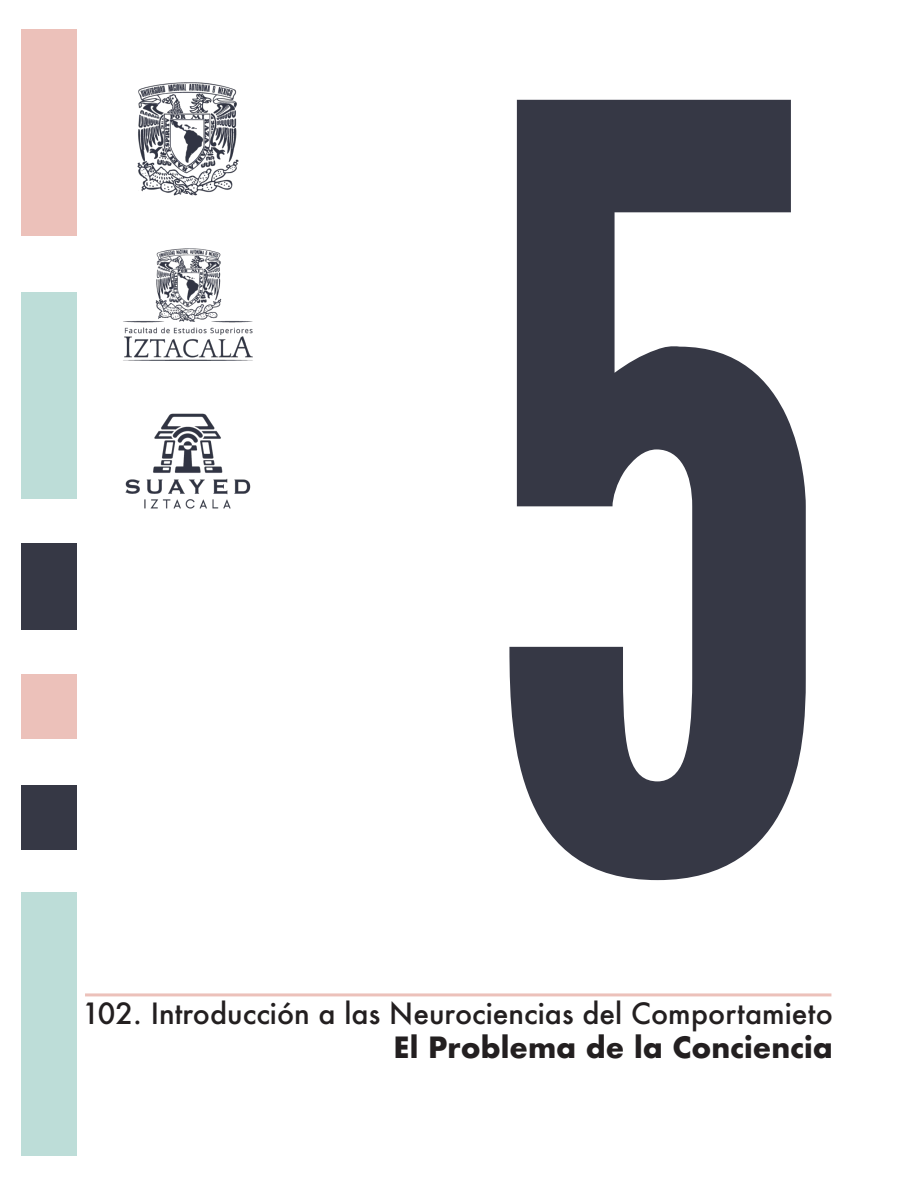
<style>
.page{position:relative;width:918px;height:1188px;background:#fff}
.page>*{position:absolute;margin:0;border:0;box-sizing:border-box;transform-origin:0 0}
.t1{font:1050px "League Gothic";color:#363845}
.t2{font:500 28.5px "Futura";color:#231f20}
.t3{font:700 28.5px "Futura";color:#231f20}
</style>
<div class="page">
<div style="left:21px;top:30px;width:56px;height:206px;background:#ecc1ba"></div>
<div style="left:21px;top:292px;width:56px;height:207px;background:#bdddd8"></div>
<div style="left:21px;top:892px;width:56px;height:264px;background:#bdddd8"></div>
<div style="left:21px;top:674px;width:56px;height:65px;background:#ecc1ba"></div>
<div style="left:21px;top:544px;width:56px;height:86px;background:#363845"></div>
<div style="left:21px;top:785px;width:56px;height:64px;background:#363845"></div>
<hr style="left:85px;top:993px;width:746px;height:3px;background:#ecc1ba">
<img style="left:123px;top:82px;width:130px;height:427px">
<p class="t1" style="left:472px;top:-128px;width:363px">5</p>
<p class="t2" style="left:82px;top:994px;width:752px">102. Introducción a las Neurociencias del Comportamieto</p>
<p class="t3" style="left:394px;top:1027px;width:441px">El Problema de la Conciencia</p>
</div>
